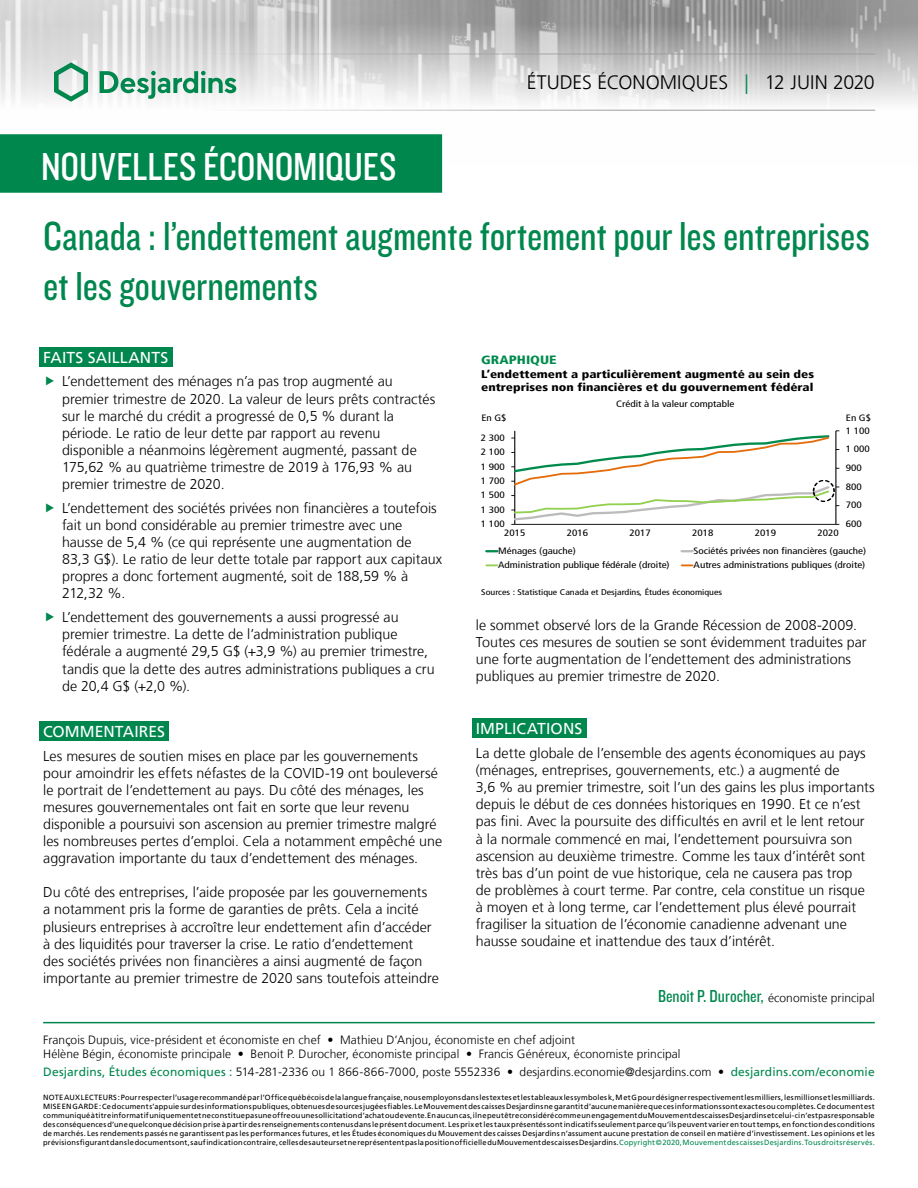
<style>
.page{position:relative;width:918px;height:1188px;background:#fff}
.page>*{position:absolute;margin:0;border:0;box-sizing:border-box;transform-origin:0 0}
.t1{font:42px/50.4px "Knockout 29 Junior Ltweight";letter-spacing:-.005em;color:#00874e}
.t2{font:40.5px "Knockout 29 Junior Ltweight";color:#fff}
.t3{font:300 19.5px "Frutiger LT";color:#000}
.t4{font:15.75px "Frutiger LT";letter-spacing:.005em;color:#fff}
.t5{font:300 14.25px/17.1px "Frutiger LT";color:#000}
.t6{font:300 12px/14.4px "Frutiger LT";letter-spacing:.005em;color:#000}
.t7{font:900 condensed 12px "Frutiger LT";color:#008b4d;scale:1.2 1}
.t8{font:900 condensed 11.1px/13.2px "Frutiger LT";color:#000;scale:1.2 1}
.t9{font:condensed 9.3px "Frutiger LT";color:#000;scale:1.2 1}
.t10{font:condensed 9.15px "Frutiger LT";color:#000;scale:1.2 1}
.t11{font:condensed 8.25px "Frutiger LT";color:#000;scale:1.2 1}
.t12{font:7.5px/9px "Frutiger LT";letter-spacing:.025em;color:#000;text-align:justify}
.s1{color:#00874e}
.s2{font-family:"Knockout 29 Junior Ltweight";font-weight:400;font-size:18px;color:#00874e}
.s3{font-weight:400;color:#00874e}
</style>
<div class="page">
<img style="left:0;top:0;width:918px;height:164px">
<hr style="left:43px;top:54px;width:832px;height:1px;background:#9d9d9c">
<hr style="left:43px;top:110px;width:832px;height:1px;background:#9d9d9c">
<svg style="left:54px;top:62px;width:34px;height:40px"></svg>
<svg style="left:100px;top:71px;width:136px;height:28px"></svg>
<div style="left:0;top:135px;width:441px;height:57px;background:#00874e"></div>
<div style="left:0;top:134px;width:442px;height:59px;border:2px solid #00874e"></div>
<hr style="left:43px;top:1022px;width:832px;height:1px;background:#00874e">
<div style="left:39px;top:347px;width:133px;height:20px;background:#00874e"></div>
<div style="left:39px;top:721px;width:130px;height:20px;background:#00874e"></div>
<div style="left:472px;top:718px;width:114px;height:20px;background:#00874e"></div>
<svg style="left:511px;top:431px;width:328px;height:94px"></svg>
<svg style="left:487px;top:550px;width:10px;height:3px"></svg>
<svg style="left:682px;top:550px;width:10px;height:3px"></svg>
<svg style="left:486px;top:564px;width:11px;height:2px"></svg>
<svg style="left:682px;top:564px;width:10px;height:2px"></svg>
<div style="left:813px;top:480px;width:22px;height:22px;border:2px dashed #000;border-radius:50%"></div>
<h2 class="t2" style="left:41px;top:140px;width:357px">NOUVELLES ÉCONOMIQUES</h2>
<h3 class="t3" style="left:527px;top:72px;width:349px">ÉTUDES ÉCONOMIQUES <span class="s1">|</span> 12 JUIN 2020</h3>
<h1 class="t1" style="left:43px;top:209px;width:828px">Canada : l’endettement augmente fortement pour les entreprises et les gouvernements</h1>
<p class="t4" style="left:43px;top:348px;width:127px">FAITS SAILLANTS</p>
<p class="t5" style="left:62px;top:373px;width:375px">L’endettement des ménages n’a pas trop augmenté au premier trimestre de 2020. La valeur de leurs prêts contractés sur le marché du crédit a progressé de 0,5 % durant la période. Le ratio de leur dette par rapport au revenu disponible a néanmoins légèrement augmenté, passant de 175,62 % au quatrième trimestre de 2019 à 176,93 % au premier trimestre de 2020.</p>
<p class="t5" style="left:62px;top:500px;width:382px">L’endettement des sociétés privées non financières a toutefois fait un bond considérable au premier trimestre avec une hausse de 5,4 % (ce qui représente une augmentation de 83,3 G$). Le ratio de leur dette totale par rapport aux capitaux propres a donc fortement augmenté, soit de 188,59 % à 212,32 %.</p>
<p class="t5" style="left:62px;top:609px;width:374px">L’endettement des gouvernements a aussi progressé au premier trimestre. La dette de l’administration publique fédérale a augmenté 29,5 G$ (+3,9 %) au premier trimestre, tandis que la dette des autres administrations publiques a cru de 20,4 G$ (+2,0 %).</p>
<p class="t4" style="left:43px;top:722px;width:123px">COMMENTAIRES</p>
<p class="t5" style="left:43px;top:747px;width:400px">Les mesures de soutien mises en place par les gouvernements pour amoindrir les effets néfastes de la COVID‑19 ont bouleversé le portrait de l’endettement au pays. Du côté des ménages, les mesures gouvernementales ont fait en sorte que leur revenu disponible a poursuivi son ascension au premier trimestre malgré les nombreuses pertes d’emploi. Cela a notamment empêché une aggravation importante du taux d’endettement des ménages.</p>
<p class="t5" style="left:43px;top:884px;width:397px">Du côté des entreprises, l’aide proposée par les gouvernements<br>a notamment pris la forme de garanties de prêts. Cela a incité plusieurs entreprises à accroître leur endettement afin d’accéder à des liquidités pour traverser la crise. Le ratio d’endettement<br>des sociétés privées non financières a ainsi augmenté de façon importante au premier trimestre de 2020 sans toutefois atteindre</p>
<p class="t7" style="left:481px;top:353px;width:64px">GRAPHIQUE</p>
<p class="t8" style="left:481px;top:367px;width:279px">L’endettement a particulièrement augmenté au sein des entreprises non financières et du gouvernement fédéral</p>
<p class="t10" style="left:616px;top:399px;width:100px">Crédit à la valeur comptable</p>
<p class="t10" style="left:481px;top:413px;width:23px">En G$</p>
<p class="t10" style="left:846px;top:413px;width:23px">En G$</p>
<p class="t10" style="left:481px;top:432px;width:21px">2 300</p>
<p class="t9" style="left:846px;top:425px;width:21px">1 100</p>
<p class="t10" style="left:481px;top:447px;width:21px">2 100</p>
<p class="t10" style="left:846px;top:444px;width:21px">1 000</p>
<p class="t10" style="left:481px;top:461px;width:21px">1 900</p>
<p class="t10" style="left:846px;top:463px;width:15px">900</p>
<p class="t9" style="left:481px;top:475px;width:21px">1 700</p>
<p class="t10" style="left:846px;top:481px;width:15px">800</p>
<p class="t10" style="left:481px;top:490px;width:21px">1 500</p>
<p class="t10" style="left:481px;top:504px;width:21px">1 300</p>
<p class="t10" style="left:846px;top:500px;width:15px">700</p>
<p class="t10" style="left:481px;top:519px;width:21px">1 100</p>
<p class="t10" style="left:846px;top:519px;width:15px">600</p>
<p class="t10" style="left:504px;top:527px;width:19px">2015</p>
<p class="t10" style="left:567px;top:527px;width:19px">2016</p>
<p class="t10" style="left:629px;top:527px;width:19px">2017</p>
<p class="t10" style="left:692px;top:527px;width:19px">2018</p>
<p class="t10" style="left:755px;top:527px;width:19px">2019</p>
<p class="t10" style="left:818px;top:527px;width:19px">2020</p>
<p class="t10" style="left:498px;top:546px;width:66px">Ménages (gauche)</p>
<p class="t10" style="left:694px;top:546px;width:145px">Sociétés privées non financières (gauche)</p>
<p class="t9" style="left:498px;top:560px;width:144px">Administration publique fédérale (droite)</p>
<p class="t9" style="left:694px;top:560px;width:145px">Autres administrations publiques (droite)</p>
<p class="t11" style="left:481px;top:587px;width:202px">Sources : Statistique Canada et Desjardins, Études économiques</p>
<p class="t5" style="left:476px;top:617px;width:392px">le sommet observé lors de la Grande Récession de 2008‑2009.<br>Toutes ces mesures de soutien se sont évidemment traduites par une forte augmentation de l’endettement des administrations publiques au premier trimestre de 2020.</p>
<p class="t4" style="left:476px;top:719px;width:108px">IMPLICATIONS</p>
<p class="t5" style="left:476px;top:745px;width:400px">La dette globale de l’ensemble des agents économiques au pays (ménages, entreprises, gouvernements, etc.) a augmenté de<br>3,6 % au premier trimestre, soit l’un des gains les plus importants depuis le début de ces données historiques en 1990. Et ce n’est pas fini. Avec la poursuite des difficultés en avril et le lent retour à la normale commencé en mai, l’endettement poursuivra son ascension au deuxième trimestre. Comme les taux d’intérêt sont très bas d’un point de vue historique, cela ne causera pas trop<br>de problèmes à court terme. Par contre, cela constitue un risque à moyen et à long terme, car l’endettement plus élevé pourrait fragiliser la situation de l’économie canadienne advenant une hausse soudaine et inattendue des taux d’intérêt.</p>
<p class="t6" style="left:658px;top:991px;width:218px"><span class="s2">Benoit P. Durocher,</span> économiste principal</p>
<p class="t6" style="left:43px;top:1032px;width:639px">François Dupuis, vice-président et économiste en chef • Mathieu D’Anjou, économiste en chef adjoint<br>Hélène Bégin, économiste principale • Benoit P. Durocher, économiste principal • Francis Généreux, économiste principal</p>
<p class="t6" style="left:43px;top:1065px;width:833px"><span class="s3">Desjardins, Études économiques :</span> 514‑281‑2336 ou 1 866‑866‑7000, poste 5552336 • desjardins.economie@desjardins.com • <span class="s3">desjardins.com/economie</span></p>
<p class="t12" style="left:43px;top:1093px;width:833px">NOTE AUX LECTEURS: Pour respecter l’usage recommandé par l’Office québécois de la langue française, nous employons dans les textes et les tableaux les symboles k, M et G pour désigner respectivement les milliers, les millions et les milliards.<br>MISE EN GARDE: Ce document s’appuie sur des informations publiques, obtenues de sources jugées fiables. Le Mouvement des caisses Desjardins ne garantit d’aucune manière que ces informations sont exactes ou complètes. Ce document est communiqué à titre informatif uniquement et ne constitue pas une offre ou une sollicitation d’achat ou de vente. En aucun cas, il ne peut être considéré comme un engagement du Mouvement des caisses Desjardins et celui-ci n’est pas responsable des conséquences d’une quelconque décision prise à partir des renseignements contenus dans le présent document. Les prix et les taux présentés sont indicatifs seulement parce qu’ils peuvent varier en tout temps, en fonction des conditions de marchés. Les rendements passés ne garantissent pas les performances futures, et les Études économiques du Mouvement des caisses Desjardins n’assument aucune prestation de conseil en matière d’investissement. Les opinions et les prévisions figurant dans le document sont, sauf indication contraire, celles des auteurs et ne représentent pas la position officielle du Mouvement des caisses Desjardins. <span class="s1">Copyright©2020, Mouvement des caisses Desjardins. Tous droits réservés.</span></p>
</div>
